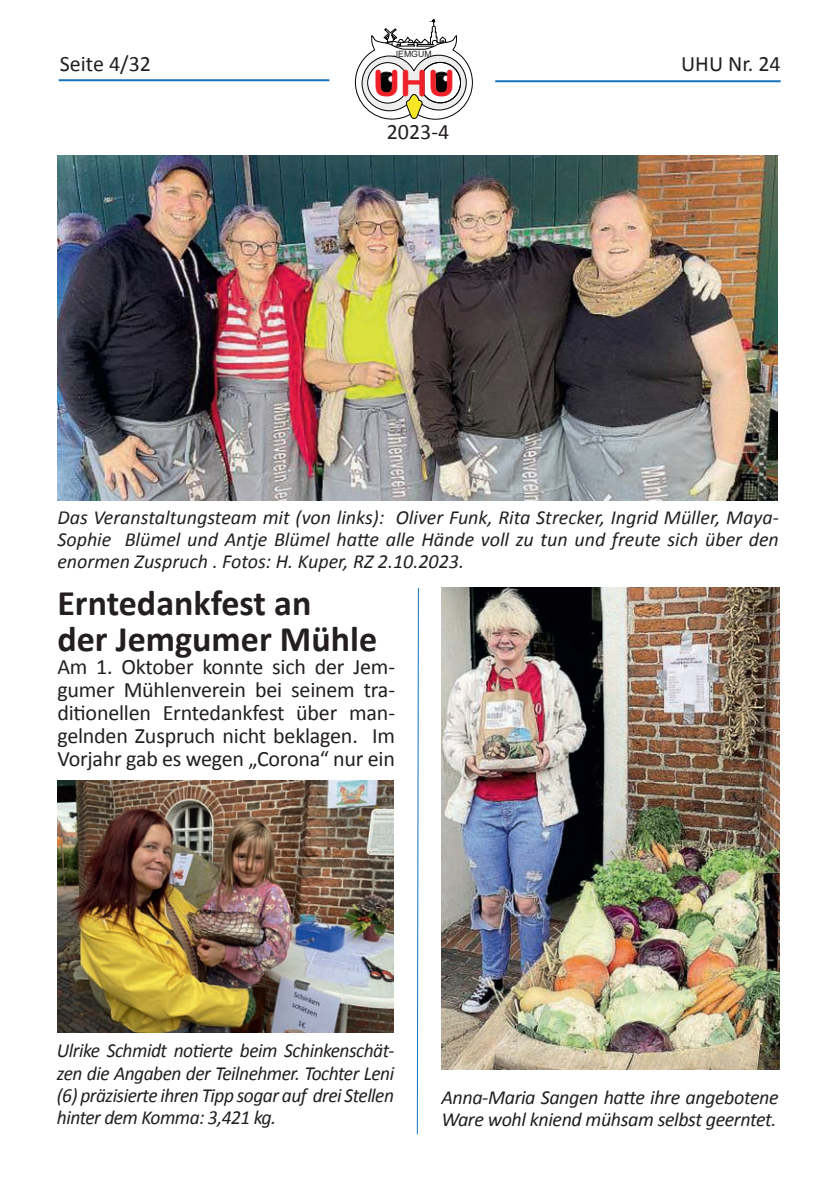
<style>
.page{position:relative;width:840px;height:1191px;background:#fff}
.page>*{position:absolute;margin:0;border:0;box-sizing:border-box;transform-origin:0 0}
.t1{font:36.2px "Arial Rounded MT Bold";color:#ee2028}
.t2{font:700 36px/36px "Calibri";color:#231f20}
.t3{font:22px/23px "Calibri";letter-spacing:-.01em;color:#231f20;text-align:justify}
.t4{font:italic 20px/22px "Calibri";letter-spacing:-.02em;color:#231f20;text-align:justify}
.t5{font:8.6px "Arial";color:#231f20}
</style>
<div class="page">
<svg style="left:354px;top:19px;width:118px;height:101px"></svg>
<div style="left:442px;top:75px;width:7px;height:7px;background:#fff;border-radius:50%"></div>
<div style="left:442px;top:75px;width:7px;height:7px;border:1px solid #231f20;border-radius:50%"></div>
<hr style="left:59px;top:79px;width:270px;height:2px;background:#1473bb">
<hr style="left:495px;top:80px;width:285px;height:2px;background:#1473bb">
<svg style="left:416px;top:588px;width:3px;height:547px"></svg>
<img style="left:57px;top:155px;width:720px;height:346px">
<img style="left:441px;top:587px;width:337px;height:483px">
<img style="left:58px;top:780px;width:335px;height:252px">
<p class="t5" style="left:393px;top:48px;width:39px">JEMGUM</p>
<p class="t3" style="left:60px;top:52px;width:93px">Seite 4/32</p>
<p class="t3" style="left:680px;top:51px;width:101px">UHU Nr. 24</p>
<h1 class="t1" style="left:372px;top:60px;width:84px">UHU</h1>
<p class="t3" style="left:386px;top:120px;width:64px">2023-4</p>
<p class="t4" style="left:57px;top:505px;width:722px">Das Veranstaltungsteam mit (von links): Oliver Funk, Rita Strecker, Ingrid Müller, Maya-Sophie Blümel und Antje Blümel hatte alle Hände voll zu tun und freute sich über den enormen Zuspruch . Fotos: H. Kuper, RZ 2.10.2023.</p>
<h2 class="t2" style="left:57px;top:584px;width:321px">Erntedankfest an<br>der Jemgumer Mühle</h2>
<p class="t3" style="left:57px;top:655px;width:339px">Am 1. Oktober konnte sich der Jem&shy;gumer Mühlenverein bei seinem tra&shy;ditionellen Erntedankfest über man&shy;gelnden Zuspruch nicht beklagen. Im Vorjahr gab es wegen „Corona“ nur ein</p>
<p class="t4" style="left:57px;top:1039px;width:338px">Ulrike Schmidt notierte beim Schinkenschät&shy;zen die Angaben der Teilnehmer. Tochter Leni (6) präzisierte ihren Tipp sogar auf drei Stellen hinter dem Komma: 3,421 kg.</p>
<p class="t4" style="left:441px;top:1085px;width:338px">Anna-Maria Sangen hatte ihre angebotene<br>Ware wohl kniend mühsam selbst geerntet.</p>
</div>
